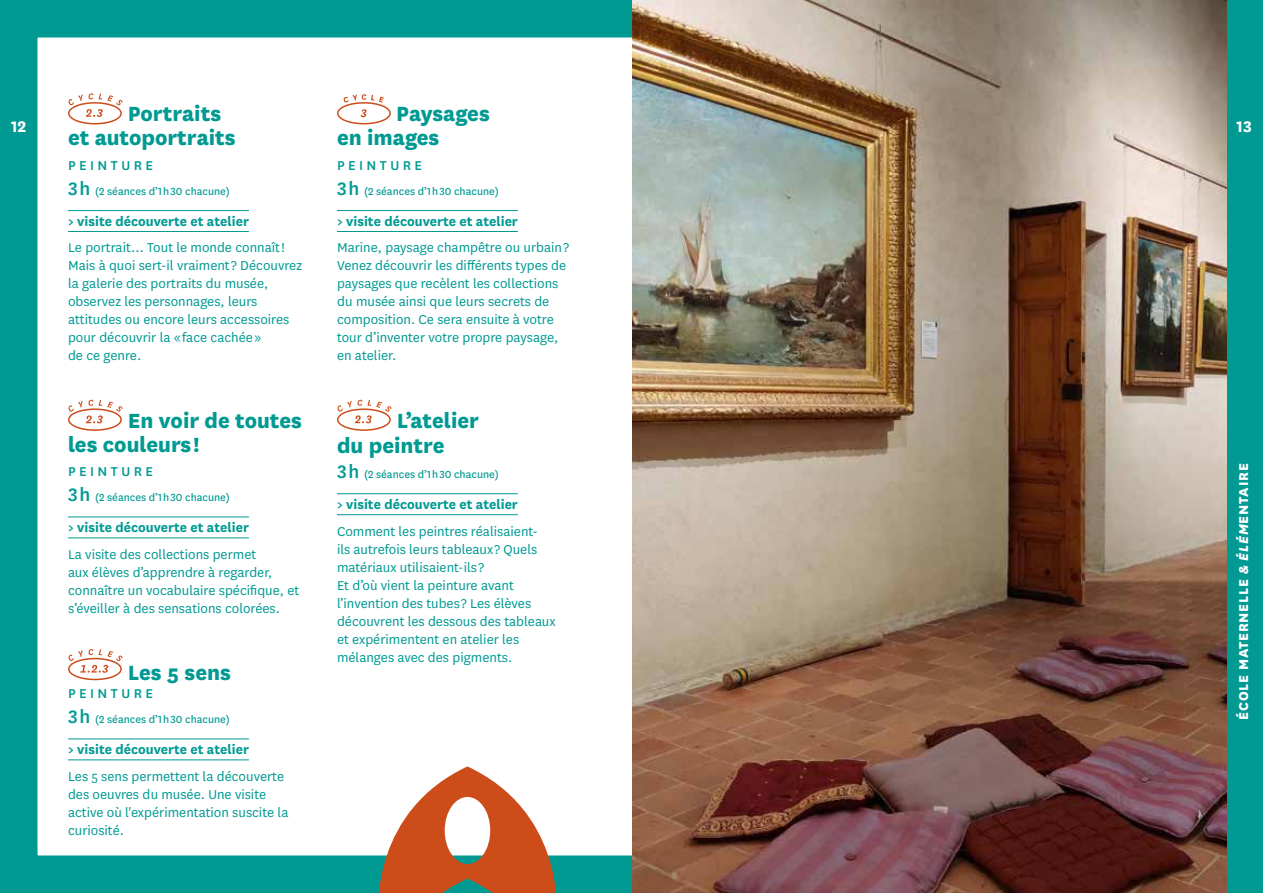
<style>
.page{position:relative;width:1263px;height:893px;background:#fff}
.page>*{position:absolute;margin:0;border:0;box-sizing:border-box;transform-origin:0 0}
.t1{font:800 24px/24px "National";color:#009a93}
.t2{font:700 18px "National";color:#fff}
.t3{font:15px/18px "National";color:#009a93}
.t4{font:700 15px "National";color:#009a93}
.t5{font:500 15px "National";letter-spacing:.23em;color:#009a93}
.t6{font:800 15px "National";letter-spacing:.05em;color:#fff}
.t7{font:12px "National";color:#009a93}
.s1{font-weight:500;font-size:21px}
.s2{font-style:italic}
</style>
<div class="page">
<div style="left:0;top:0;width:1263px;height:893px;border:38px solid #009a93"></div>
<div style="left:0;top:0;width:11px;height:893px;background:#009a93"></div>
<div style="left:0;top:0;width:1263px;height:23px;background:#009a93"></div>
<div style="left:0;top:870px;width:1263px;height:23px;background:#009a93"></div>
<div style="left:1252px;top:0;width:11px;height:893px;background:#009a93"></div>
<hr style="left:68px;top:210px;width:181px;height:1px;background:#009a93">
<hr style="left:68px;top:231px;width:181px;height:1px;background:#009a93">
<hr style="left:68px;top:517px;width:181px;height:1px;background:#009a93">
<hr style="left:68px;top:537px;width:181px;height:1px;background:#009a93">
<hr style="left:68px;top:738px;width:181px;height:1px;background:#009a93">
<hr style="left:68px;top:759px;width:181px;height:1px;background:#009a93">
<svg style="left:68px;top:93px;width:55px;height:31px"></svg>
<svg style="left:68px;top:400px;width:55px;height:31px"></svg>
<svg style="left:68px;top:649px;width:55px;height:31px"></svg>
<hr style="left:337px;top:210px;width:181px;height:1px;background:#009a93">
<hr style="left:337px;top:231px;width:181px;height:1px;background:#009a93">
<hr style="left:337px;top:493px;width:181px;height:1px;background:#009a93">
<hr style="left:337px;top:514px;width:181px;height:1px;background:#009a93">
<svg style="left:337px;top:94px;width:54px;height:30px"></svg>
<svg style="left:337px;top:400px;width:55px;height:31px"></svg>
<img style="left:632px;top:0;width:594px;height:893px">
<svg style="left:373px;top:766px;width:189px;height:127px"></svg>
<h1 class="t1" style="left:68px;top:100px;width:169px;text-indent:60px">Portraits et autoportraits</h1>
<p class="t5" style="left:68px;top:155px;width:87px">PEINTURE</p>
<p class="t7" style="left:68px;top:183px;width:163px"><span class="s1">3 h</span> (2 séances d’1 h 30 chacune)</p>
<p class="t4" style="left:68px;top:211px;width:182px">&gt; visite découverte et atelier</p>
<p class="t3" style="left:68px;top:238px;width:236px">Le portrait… Tout le monde connaît !<br>Mais à quoi sert-il vraiment ? Découvrez la galerie des portraits du musée, observez les personnages, leurs attitudes ou encore leurs accessoires pour découvrir la « face cachée »<br>de ce genre.</p>
<h1 class="t1" style="left:337px;top:100px;width:154px;text-indent:59px">Paysages en images</h1>
<p class="t5" style="left:337px;top:155px;width:87px">PEINTURE</p>
<p class="t7" style="left:337px;top:183px;width:163px"><span class="s1">3 h</span> (2 séances d’1 h 30 chacune)</p>
<p class="t4" style="left:337px;top:211px;width:182px">&gt; visite découverte et atelier</p>
<p class="t3" style="left:337px;top:238px;width:234px">Marine, paysage champêtre ou urbain ?<br>Venez découvrir les différents types de paysages que recèlent les collections du musée ainsi que leurs secrets de composition. Ce sera ensuite à votre tour d’inventer votre propre paysage, en atelier.</p>
<p class="t2" style="left:11px;top:113px;width:17px">12</p>
<p class="t2" style="left:1236px;top:113px;width:17px">13</p>
<h1 class="t1" style="left:68px;top:407px;width:236px;text-indent:60px">En voir de toutes les couleurs !</h1>
<p class="t5" style="left:68px;top:461px;width:87px">PEINTURE</p>
<p class="t7" style="left:68px;top:490px;width:163px"><span class="s1">3 h</span> (2 séances d’1 h 30 chacune)</p>
<p class="t4" style="left:68px;top:517px;width:182px">&gt; visite découverte et atelier</p>
<p class="t3" style="left:68px;top:544px;width:233px">La visite des collections permet<br>aux élèves d’apprendre à regarder, connaître un vocabulaire spécifique, et s’éveiller à des sensations colorées.</p>
<h1 class="t1" style="left:128px;top:659px;width:105px">Les 5 sens</h1>
<p class="t5" style="left:68px;top:683px;width:87px">PEINTURE</p>
<p class="t7" style="left:68px;top:712px;width:163px"><span class="s1">3 h</span> (2 séances d’1 h 30 chacune)</p>
<p class="t4" style="left:68px;top:739px;width:182px">&gt; visite découverte et atelier</p>
<p class="t3" style="left:68px;top:766px;width:222px">Les 5 sens permettent la découverte des oeuvres du musée. Une visite active où l'expérimentation suscite la curiosité.</p>
<h1 class="t1" style="left:337px;top:406px;width:143px;line-height:25.2px;text-indent:60px">L’atelier du peintre</h1>
<p class="t7" style="left:337px;top:467px;width:163px"><span class="s1">3 h</span> (2 séances d’1 h 30 chacune)</p>
<p class="t4" style="left:337px;top:494px;width:182px">&gt; visite découverte et atelier</p>
<p class="t3" style="left:337px;top:521px;width:220px">Comment les peintres réalisaient-<br>ils autrefois leurs tableaux ? Quels matériaux utilisaient-ils ?<br>Et d’où vient la peinture avant l’invention des tubes ? Les élèves découvrent les dessous des tableaux et expérimentent en atelier les mélanges avec des pigments.</p>
<p class="t6" style="left:1233px;top:720px;width:258px;rotate:-90deg">ÉCOLE MATERNELLE <span class="s2">&amp; ÉLÉM</span>ENTAIRE</p>
</div>
